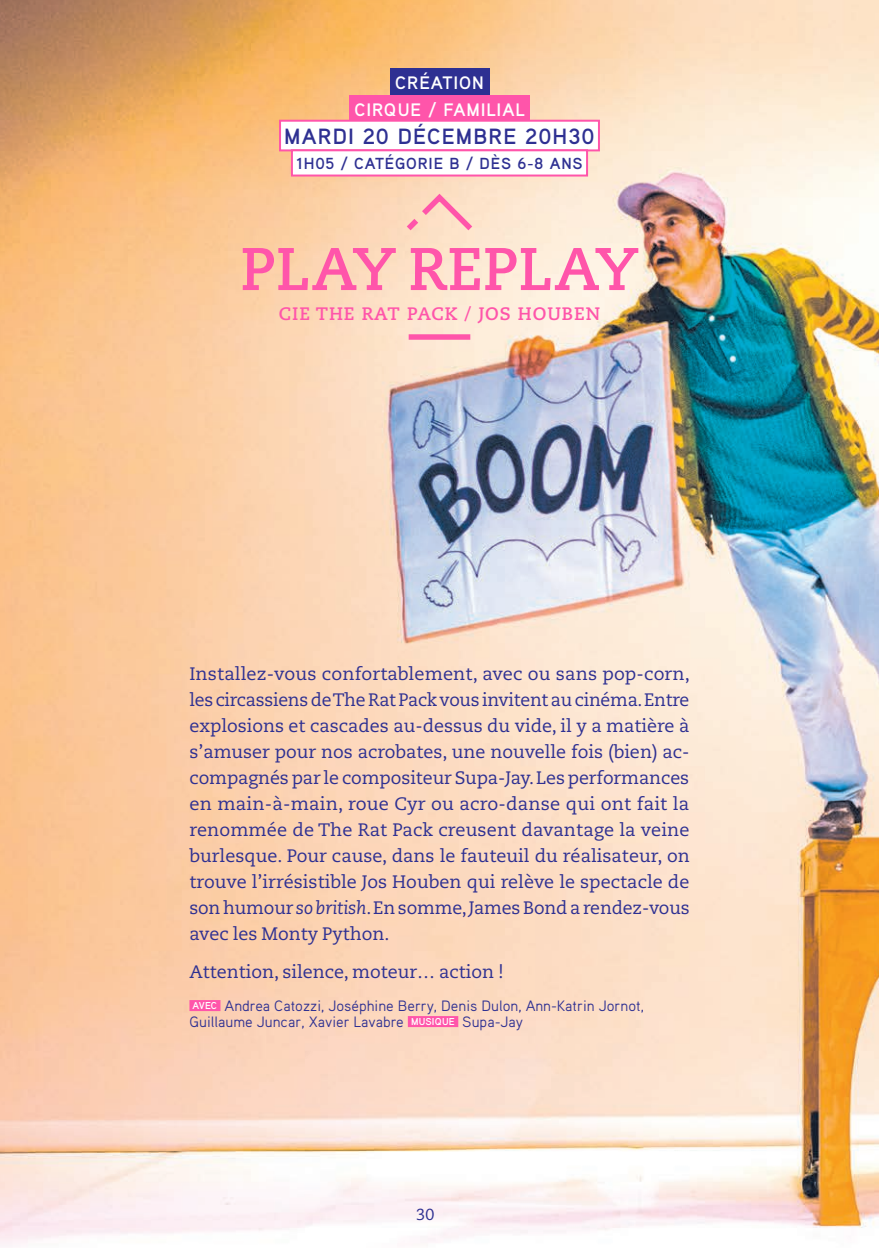
<style>
.page{position:relative;width:879px;height:1248px;background:#fff}
.page>*{position:absolute;margin:0;border:0;box-sizing:border-box;transform-origin:0 0}
.t1{font:700 60px "Caecilia";color:#f5a}
.t2{font:700 22px "Aaux Pro";letter-spacing:.05em;color:#2e3092}
.t3{font:18px/26px "Caecilia";color:#2e3092;text-align:justify}
.t4{font:700 18px "Aaux Pro";letter-spacing:.05em;color:#fff}
.t5{font:700 18px "Caecilia";letter-spacing:.05em;color:#f5a}
.t6{font:700 16px "Aaux Pro";letter-spacing:.05em;color:#2e3092}
.t7{font:16px "Caecilia";color:#2e3092}
.t8{font:15px/16px "Aaux Pro";color:#2e3092}
.s1{font-style:italic}
.s2{font-weight:700;font-size:10px;color:#fff}
</style>
<div class="page">
<img style="left:0;top:0;width:879px;height:1246px">
<div style="left:390px;top:69px;width:99px;height:26px;background:#2e3092"></div>
<div style="left:349px;top:95px;width:181px;height:27px;background:#f5a"></div>
<div style="left:279px;top:120px;width:321px;height:31px;background:#fff;border:2px solid #f5a"></div>
<div style="left:291px;top:149px;width:297px;height:27px;background:#fff;border:2px solid #f5a"></div>
<svg style="left:401px;top:190px;width:77px;height:46px;background:#fccec0"></svg>
<div style="left:409px;top:334px;width:61px;height:6px;background:#f5a"></div>
<div style="left:189px;top:999px;width:31px;height:11px;background:#f5a"></div>
<div style="left:408px;top:1015px;width:50px;height:11px;background:#f5a"></div>
<p class="t4" style="left:395px;top:71px;width:90px">CRÉATION</p>
<p class="t4" style="left:354px;top:98px;width:172px">CIRQUE / FAMILIAL</p>
<p class="t2" style="left:284px;top:122px;width:312px">MARDI 20 DÉCEMBRE 20H30</p>
<p class="t6" style="left:296px;top:153px;width:288px">1H05 / CATÉGORIE B / DÈS 6-8 ANS</p>
<h2 class="t1" style="left:240px;top:234px;width:400px">PLAY REPLAY</h2>
<p class="t5" style="left:279px;top:303px;width:323px">CIE THE RAT PACK / JOS HOUBEN</p>
<p class="t3" style="left:189px;top:661px;width:502px">Installez-vous confortablement, avec ou sans pop-corn, les circassiens de The Rat Pack vous invitent au cinéma. Entre explosions et cascades au-dessus du vide, il y a matière à s’amuser pour nos acrobates, une nouvelle fois (bien) ac&shy;compagnés par le compositeur Supa-Jay. Les performances en main-à-main, roue Cyr ou acro-danse qui ont fait la renommée de The Rat Pack creusent davantage la veine burlesque. Pour cause, dans le fauteuil du réalisateur, on trouve l’irrésistible Jos Houben qui relève le spectacle de son humour <span class="s1">so british</span>. En somme, James Bond a rendez-vous avec les Monty Python.</p>
<p class="t3" style="left:189px;top:958px;width:316px">Attention, silence, moteur… action !</p>
<p class="t8" style="left:189px;top:996px;width:456px"><span class="s2">AVEC</span> Andrea Catozzi, Joséphine Berry, Denis Dulon, Ann-Katrin Jornot,<br>Guillaume Juncar, Xavier Lavabre <span class="s2">MUSIQUE</span> Supa-Jay</p>
<p class="t7" style="left:416px;top:1204px;width:20px">30</p>
</div>
